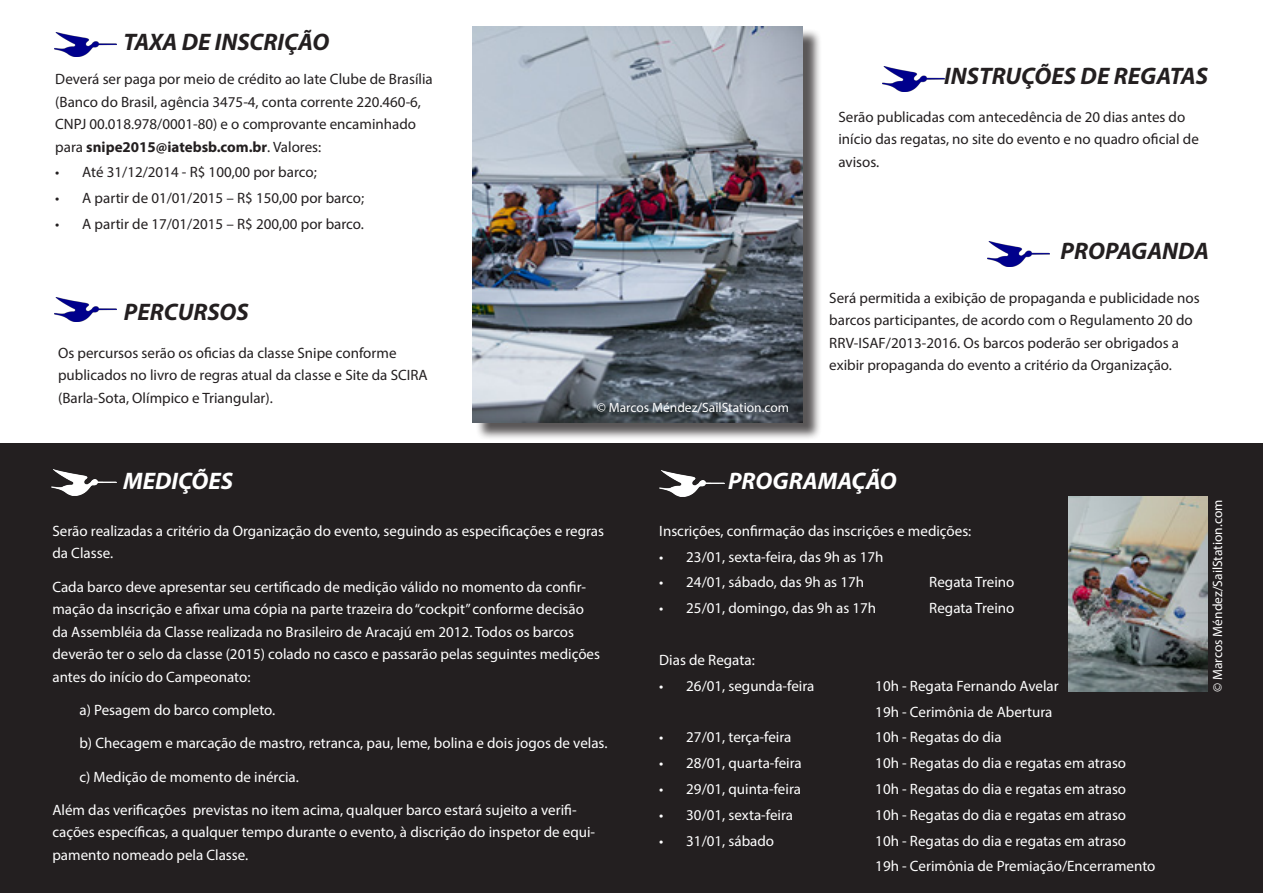
<style>
.page{position:relative;width:1263px;height:893px;background:#fff}
.page>*{position:absolute;margin:0;border:0;box-sizing:border-box;transform-origin:0 0}
.Head_1{font:italic 700 24px "Myriad Pro";color:#231f20}
.White_Head{font:italic 700 24px "Myriad Pro";color:#fff}
.Left_Head{font:italic 700 24px "Myriad Pro";color:#231f20}
.Body_2{font:15px/22.5px "Myriad Pro";color:#fff}
.Body_3{font:15px/22.5px "Myriad Pro";color:#231f20}
.Address{font:13.5px "Myriad Pro";color:#fff}
.s1{font-weight:700}
</style>
<div class="page">
<div style="left:0;top:443px;width:1263px;height:450px;background:#231f20"></div>
<div style="left:475px;top:28px;width:346px;height:413px;background:#231f20;opacity:.75"></div>
<img style="left:473px;top:26px;width:330px;height:396px">
<img style="left:55px;top:32px;width:61px;height:25px">
<img style="left:55px;top:297px;width:61px;height:25px">
<img style="left:883px;top:67px;width:62px;height:24px">
<img style="left:988px;top:242px;width:61px;height:24px">
<img style="left:1068px;top:496px;width:140px;height:195px">
<img style="left:660px;top:471px;width:65px;height:26px">
<img style="left:51px;top:469px;width:66px;height:26px">
<p class="Left_Head" style="left:123px;top:26px;width:207px">TAXA DE INSCRIÇÃO</p>
<p class="Body_3" style="left:55px;top:68px;width:379px">Deverá ser paga por meio de crédito ao Iate Clube de Brasília (Banco do Brasil, agência 3475-4, conta corrente 220.460-6, CNPJ 00.018.978/0001-80) e o comprovante encaminhado para <span class="s1">snipe2015@iatebsb.com.br</span>. Valores:</p>
<p class="Body_3" style="left:55px;top:161px;width:263px">• Até 31/12/2014 - R$ 100,00 por barco;</p>
<p class="Body_3" style="left:55px;top:187px;width:310px">• A partir de 01/01/2015 – R$ 150,00 por barco;</p>
<p class="Body_3" style="left:55px;top:213px;width:310px">• A partir de 17/01/2015 – R$ 200,00 por barco.</p>
<p class="Head_1" style="left:124px;top:297px;width:126px">PERCURSOS</p>
<p class="Body_3" style="left:58px;top:341px;width:371px">Os percursos serão os oficias da classe Snipe conforme publicados no livro de regras atual da classe e Site da SCIRA (Barla-Sota, Olímpico e Triangular).</p>
<p class="Address" style="left:597px;top:399px;width:194px">© Marcos Méndez/SailStation.com</p>
<p class="Head_1" style="left:944px;top:61px;width:265px">INSTRUÇÕES DE REGATAS</p>
<p class="Body_3" style="left:838px;top:105px;width:362px">Serão publicadas com antecedência de 20 dias antes do início das regatas, no site do evento e no quadro oficial de avisos.</p>
<p class="Head_1" style="left:1060px;top:235px;width:150px">PROPAGANDA</p>
<p class="Body_3" style="left:829px;top:286px;width:372px">Será permitida a exibição de propaganda e publicidade nos barcos participantes, de acordo com o Regulamento 20 do RRV-ISAF/2013-2016. Os barcos poderão ser obrigados a exibir propaganda do evento a critério da Organização.</p>
<p class="White_Head" style="left:123px;top:465px;width:112px">MEDIÇÕES</p>
<p class="White_Head" style="left:728px;top:465px;width:170px">PROGRAMAÇÃO</p>
<p class="Body_2" style="left:52px;top:519px;width:553px">Serão realizadas a critério da Organização do evento, seguindo as especificações e regras da Classe.</p>
<p class="Body_2" style="left:52px;top:575px;width:549px">Cada barco deve apresentar seu certificado de medição válido no momento da confir&shy;mação da inscrição e afixar uma cópia na parte trazeira do “cockpit” conforme decisão da Assembléia da Classe realizada no Brasileiro de Aracajú em 2012. Todos os barcos deverão ter o selo da classe (2015) colado no casco e passarão pelas seguintes medições antes do início do Campeonato:</p>
<p class="Body_2" style="left:79px;top:698px;width:197px">a) Pesagem do barco completo.</p>
<p class="Body_2" style="left:79px;top:732px;width:530px">b) Checagem e marcação de mastro, retranca, pau, leme, bolina e dois jogos de velas.</p>
<p class="Body_2" style="left:79px;top:765px;width:221px">c) Medição de momento de inércia.</p>
<p class="Body_2" style="left:52px;top:798px;width:544px">Além das verificações previstas no item acima, qualquer barco estará sujeito a verifi&shy;cações específicas, a qualquer tempo durante o evento, à discrição do inspetor de equi&shy;pamento nomeado pela Classe.</p>
<p class="Body_2" style="left:659px;top:519px;width:314px">Inscrições, confirmação das inscrições e medições:</p>
<p class="Body_2" style="left:659px;top:545px;width:226px">• 23/01, sexta-feira, das 9h as 17h</p>
<p class="Body_2" style="left:659px;top:571px;width:206px">• 24/01, sábado, das 9h as 17h</p>
<p class="Body_2" style="left:929px;top:571px;width:87px">Regata Treino</p>
<p class="Body_2" style="left:659px;top:597px;width:218px">• 25/01, domingo, das 9h as 17h</p>
<p class="Body_2" style="left:929px;top:597px;width:87px">Regata Treino</p>
<p class="Body_2" style="left:659px;top:648px;width:97px">Dias de Regata:</p>
<p class="Body_2" style="left:659px;top:674px;width:157px">• 26/01, segunda-feira</p>
<p class="Body_2" style="left:875px;top:674px;width:185px">10h - Regata Fernando Avelar</p>
<p class="Body_2" style="left:875px;top:700px;width:179px">19h - Cerimônia de Abertura</p>
<p class="Body_2" style="left:659px;top:726px;width:134px">• 27/01, terça-feira</p>
<p class="Body_2" style="left:875px;top:726px;width:128px">10h - Regatas do dia</p>
<p class="Body_2" style="left:659px;top:752px;width:144px">• 28/01, quarta-feira</p>
<p class="Body_2" style="left:875px;top:752px;width:252px">10h - Regatas do dia e regatas em atraso</p>
<p class="Body_2" style="left:659px;top:777px;width:143px">• 29/01, quinta-feira</p>
<p class="Body_2" style="left:875px;top:777px;width:252px">10h - Regatas do dia e regatas em atraso</p>
<p class="Body_2" style="left:659px;top:803px;width:135px">• 30/01, sexta-feira</p>
<p class="Body_2" style="left:875px;top:803px;width:252px">10h - Regatas do dia e regatas em atraso</p>
<p class="Body_2" style="left:659px;top:829px;width:116px">• 31/01, sábado</p>
<p class="Body_2" style="left:875px;top:829px;width:252px">10h - Regatas do dia e regatas em atraso</p>
<p class="Body_2" style="left:875px;top:855px;width:282px">19h - Cerimônia de Premiação/Encerramento</p>
<p class="Address" style="left:1209px;top:692px;width:194px;rotate:-90deg">© Marcos Méndez/SailStation.com</p>
</div>
